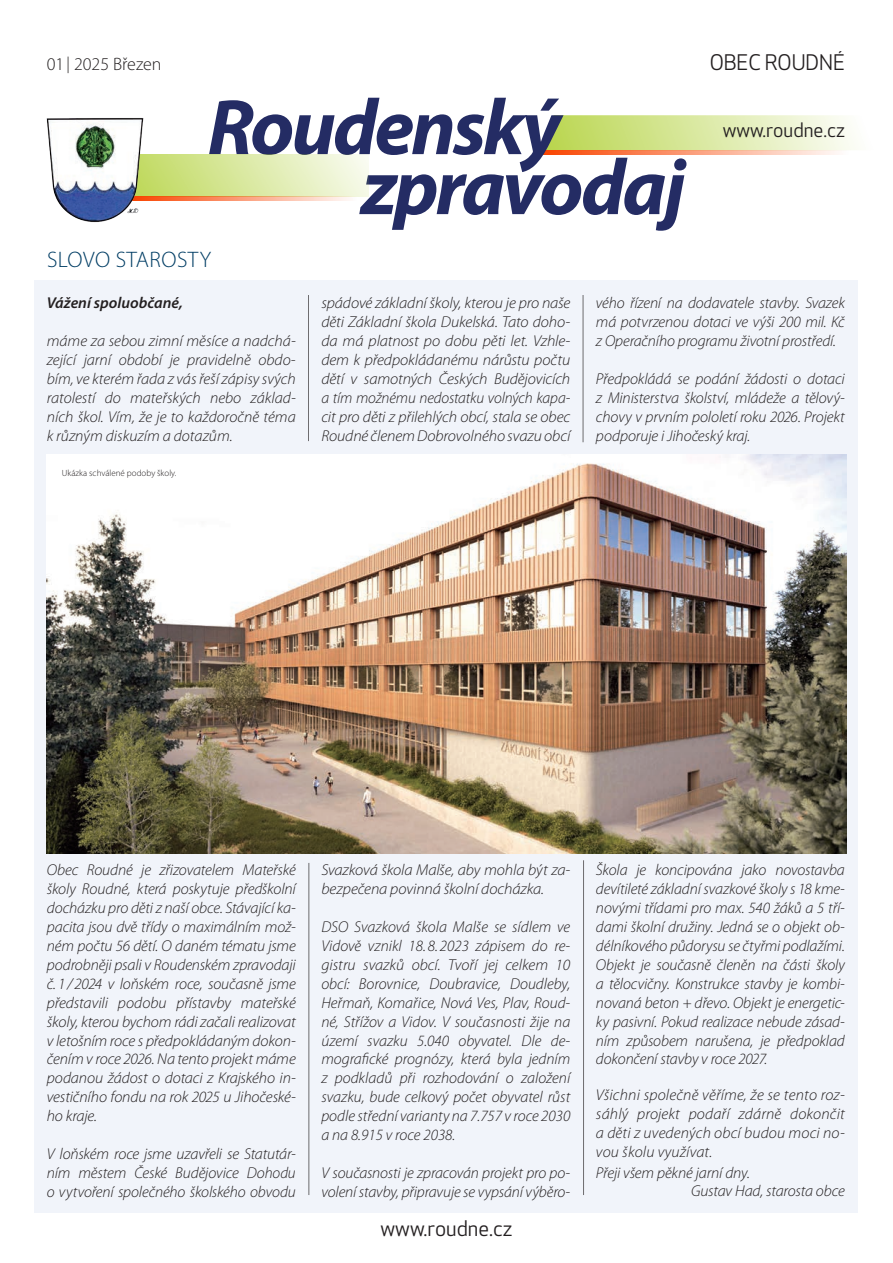
<style>
.page{position:relative;width:893px;height:1263px;background:#fff}
.page>*{position:absolute;margin:0;border:0;box-sizing:border-box;transform-origin:0 0}
.subnadpis{font:italic 79.5px/60px "Myriad Variable Concept";letter-spacing:-.04em;color:#242c64}
.subnadpis-2{font:300 22.5px "Myriad Pro";letter-spacing:.02em;color:#003d64}
.t1{font:21px "Apex New";color:#231f20}
.t2{font:19.5px "Apex New";color:#231f20}
.t3{font:300 18px "Myriad Pro";color:#231f20}
.t4{font:italic 300 15.75px/18.9px "Myriad Pro";letter-spacing:-.005em;color:#231f20;text-align:justify}
.t5{font:italic 600 15.75px "Myriad Pro";color:#231f20}
.t6{font:300 9px "Myriad Pro";color:#231f20}
.s1{font-size:16.5px}
</style>
<div class="page">
<div style="left:35px;top:281px;width:823px;height:932px;background:#f1f4fa"></div>
<svg style="left:540px;top:115px;width:317px;height:35px;background:#dbe9a6"></svg>
<svg style="left:540px;top:150px;width:304px;height:4px"></svg>
<div style="left:130px;top:154px;width:239px;height:43px;background:linear-gradient(to right,#bed85b,#f8fbee)"></div>
<svg style="left:144px;top:197px;width:205px;height:4px"></svg>
<img style="left:47px;top:118px;width:97px;height:104px">
<hr style="left:308px;top:295px;width:1px;height:146px;background:#231f20">
<hr style="left:309px;top:863px;width:1px;height:332px;background:#231f20">
<hr style="left:583px;top:295px;width:1px;height:147px;background:#231f20">
<hr style="left:583px;top:860px;width:1px;height:335px;background:#231f20">
<img style="left:47px;top:454px;width:799px;height:400px">
<p class="t3" style="left:47px;top:54px;width:116px">01 <span class="s1">|</span> 2025 Březen</p>
<p class="subnadpis" style="left:361px;top:97px;width:325px;text-indent:-154px">Roudenský zpravodaj</p>
<p class="t1" style="left:710px;top:49px;width:137px">OBEC ROUDNÉ</p>
<p class="t2" style="left:723px;top:118px;width:124px">www.roudne.cz</p>
<p class="subnadpis-2" style="left:47px;top:247px;width:166px">SLOVO STAROSTY</p>
<p class="t5" style="left:47px;top:293px;width:138px">Vážení spoluobčané,</p>
<p class="t4" style="left:47px;top:332px;width:251px">máme za sebou zimní měsíce a nadchá&shy;zející jarní období je pravidelně obdo&shy;bím, ve kterém řada z vás řeší zápisy svých ratolestí do mateřských nebo základ&shy;ních škol. Vím, že je to každoročně téma k různým diskuzím a dotazům.</p>
<p class="t6" style="left:62px;top:468px;width:116px">Ukázka schválené podoby školy.</p>
<p class="t4" style="left:321px;top:294px;width:250px">spádové základní školy, kterou je pro naše děti Základní škola Dukelská. Tato doho&shy;da má platnost po dobu pěti let. Vzhle&shy;dem k předpokládanému nárůstu počtu dětí v samotných Českých Budějovicích a tím možnému nedostatku volných kapa&shy;cit pro děti z přilehlých obcí, stala se obec Roudné členem Dobrovolného svazu obcí</p>
<p class="t4" style="left:596px;top:294px;width:250px">vého řízení na dodavatele stavby. Svazek má potvrzenou dotaci ve výši 200 mil. Kč z Operačního programu životní prostředí.</p>
<p class="t4" style="left:596px;top:370px;width:250px">Předpokládá se podání žádosti o dotaci z Ministerstva školství, mládeže a tělový&shy;chovy v prvním pololetí roku 2026. Projekt podporuje i Jihočeský kraj.</p>
<p class="t4" style="left:47px;top:861px;width:251px">Obec Roudné je zřizovatelem Mateřské školy Roudné, která poskytuje předškolní docházku pro děti z naší obce. Stávající ka&shy;pacita jsou dvě třídy o maximálním mož&shy;ném počtu 56 dětí. O daném tématu jsme podrobněji psali v Roudenském zpravodaji č. 1 / 2024 v loňském roce, současně jsme představili podobu přístavby mateřské školy, kterou bychom rádi začali realizovat v letošním roce s předpokládaným dokon&shy;čením v roce 2026. Na tento projekt máme podanou žádost o dotaci z Krajského in&shy;vestičního fondu na rok 2025 u Jihočeské&shy;ho kraje.</p>
<p class="t4" style="left:47px;top:1145px;width:251px">V loňském roce jsme uzavřeli se Statutár&shy;ním městem České Budějovice Dohodu o vytvoření společného školského obvodu</p>
<p class="t4" style="left:321px;top:861px;width:250px">Svazková škola Malše, aby mohla být za&shy;bezpečena povinná školní docházka.</p>
<p class="t4" style="left:321px;top:918px;width:250px">DSO Svazková škola Malše se sídlem ve Vidově vznikl 18. 8. 2023 zápisem do re&shy;gistru svazků obcí. Tvoří jej celkem 10 obcí: Borovnice, Doubravice, Doudleby, Heřmaň, Komařice, Nová Ves, Plav, Roud&shy;né, Střížov a Vidov. V současnosti žije na území svazku 5.040 obyvatel. Dle de&shy;mografické prognózy, která byla jedním z podkladů při rozhodování o založení svazku, bude celkový počet obyvatel růst podle střední varianty na 7.757 v roce 2030 a na 8.915 v roce 2038.</p>
<p class="t4" style="left:321px;top:1163px;width:250px">V současnosti je zpracován projekt pro po&shy;volení stavby, připravuje se vypsání výběro-</p>
<p class="t1" style="left:381px;top:1215px;width:133px">www.roudne.cz</p>
<p class="t4" style="left:596px;top:861px;width:250px">Škola je koncipována jako novostavba devítileté základní svazkové školy s 18 kme&shy;novými třídami pro max. 540 žáků a 5 tří&shy;dami školní družiny. Jedná se o objekt ob&shy;délníkového půdorysu se čtyřmi podlažími.<br>Objekt je současně členěn na části školy a tělocvičny. Konstrukce stavby je kombi&shy;novaná beton + dřevo. Objekt je energetic&shy;ky pasivní. Pokud realizace nebude zásad&shy;ním způsobem narušena, je předpoklad dokončení stavby v roce 2027.</p>
<p class="t4" style="left:596px;top:1086px;width:250px">Všichni společně věříme, že se tento roz&shy;sáhlý projekt podaří zdárně dokončit a děti z uvedených obcí budou moci no&shy;vou školu využívat.</p>
<p class="t4" style="left:596px;top:1163px;width:155px">Přeji všem pěkné jarní dny.</p>
<p class="t4" style="left:691px;top:1182px;width:155px">Gustav Had, starosta obce</p>
</div>
